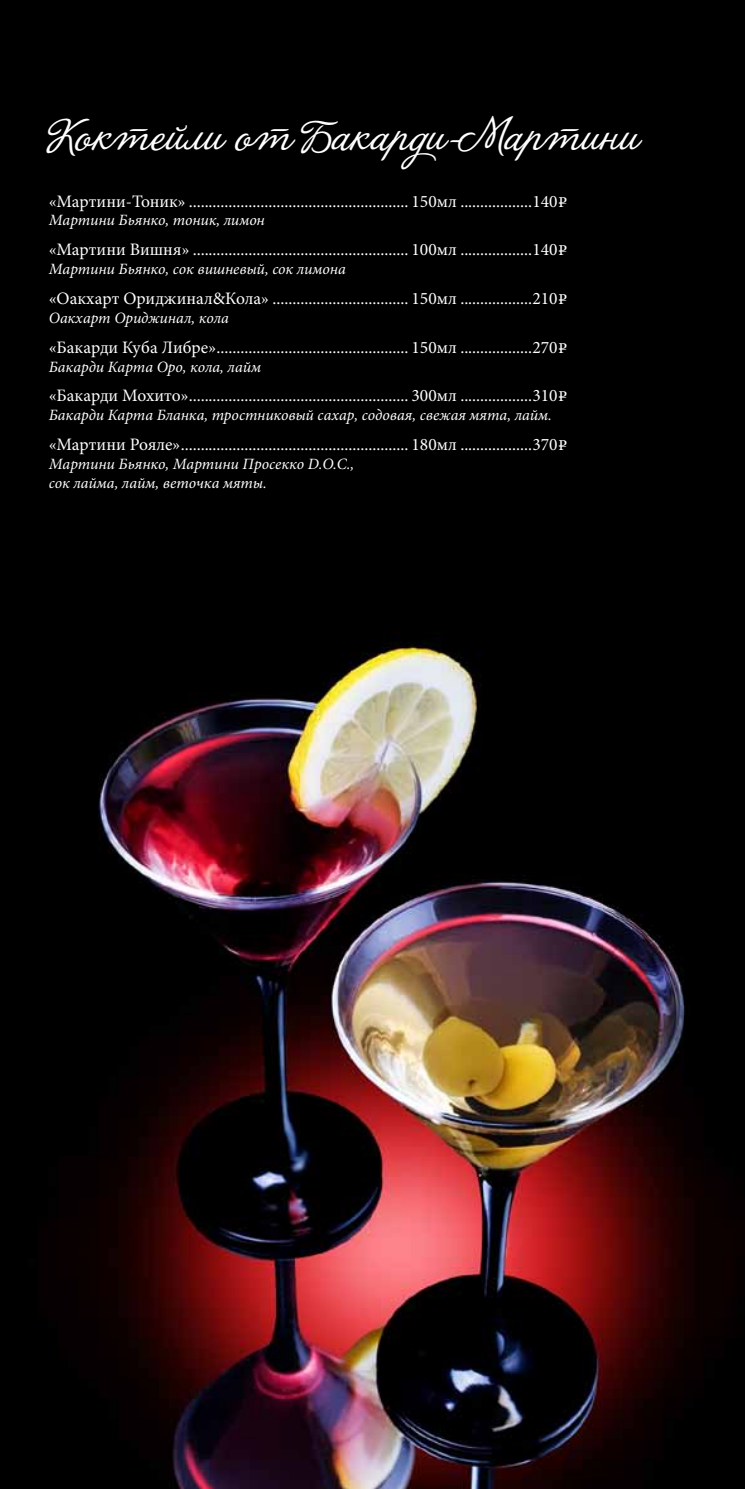
<style>
.page{position:relative;width:745px;height:1489px;background:#fff}
.page>*{position:absolute;margin:0;border:0;box-sizing:border-box;transform-origin:0 0}
.t1{font:49px "La Portenia Cyrillic";color:#fff}
.t2{font:17.5px "Minion Pro";color:#fff}
.t3{font:italic 15.75px/18.9px "Minion Pro";color:#fff}
.s1{font-family:"ALS Rubl";font-size:14px}
</style>
<div class="page">
<div style="left:0;top:0;width:744px;height:1488px;background:#000"></div>
<img style="left:78px;top:637px;width:656px;height:851px">
<h1 class="t1" style="left:49px;top:107px;width:592px">Коктейли от Бакарди-Мартини</h1>
<p class="t2" style="left:49px;top:189px;width:520px">«Мартини-Тоник» ....................................................... 150мл ..................140<span class="s1">E</span></p>
<p class="t3" style="left:49px;top:211px;width:217px">Мартини Бьянко, тоник, лимон</p>
<p class="t2" style="left:49px;top:238px;width:520px">«Мартини Вишня» ...................................................... 100мл ..................140<span class="s1">E</span></p>
<p class="t3" style="left:49px;top:259px;width:298px">Мартини Бьянко, сок вишневый, сок лимона</p>
<p class="t2" style="left:49px;top:286px;width:520px">«Оакхарт Ориджинал&amp;Кола» .................................. 150мл ..................210<span class="s1">E</span></p>
<p class="t3" style="left:49px;top:308px;width:181px">Оакхарт Ориджинал, кола</p>
<p class="t2" style="left:49px;top:335px;width:520px">«Бакарди Куба Либре»................................................ 150мл ..................270<span class="s1">E</span></p>
<p class="t3" style="left:49px;top:357px;width:213px">Бакарди Карта Оро, кола, лайм</p>
<p class="t2" style="left:49px;top:384px;width:520px">«Бакарди Мохито»....................................................... 300мл ..................310<span class="s1">E</span></p>
<p class="t3" style="left:49px;top:405px;width:504px">Бакарди Карта Бланка, тростниковый сахар, содовая, свежая мята, лайм.</p>
<p class="t2" style="left:49px;top:432px;width:520px">«Мартини Рояле»......................................................... 180мл ..................370<span class="s1">E</span></p>
<p class="t3" style="left:49px;top:454px;width:307px">Мартини Бьянко, Мартини Просекко D.O.C., сок лайма, лайм, веточка мяты.</p>
</div>
